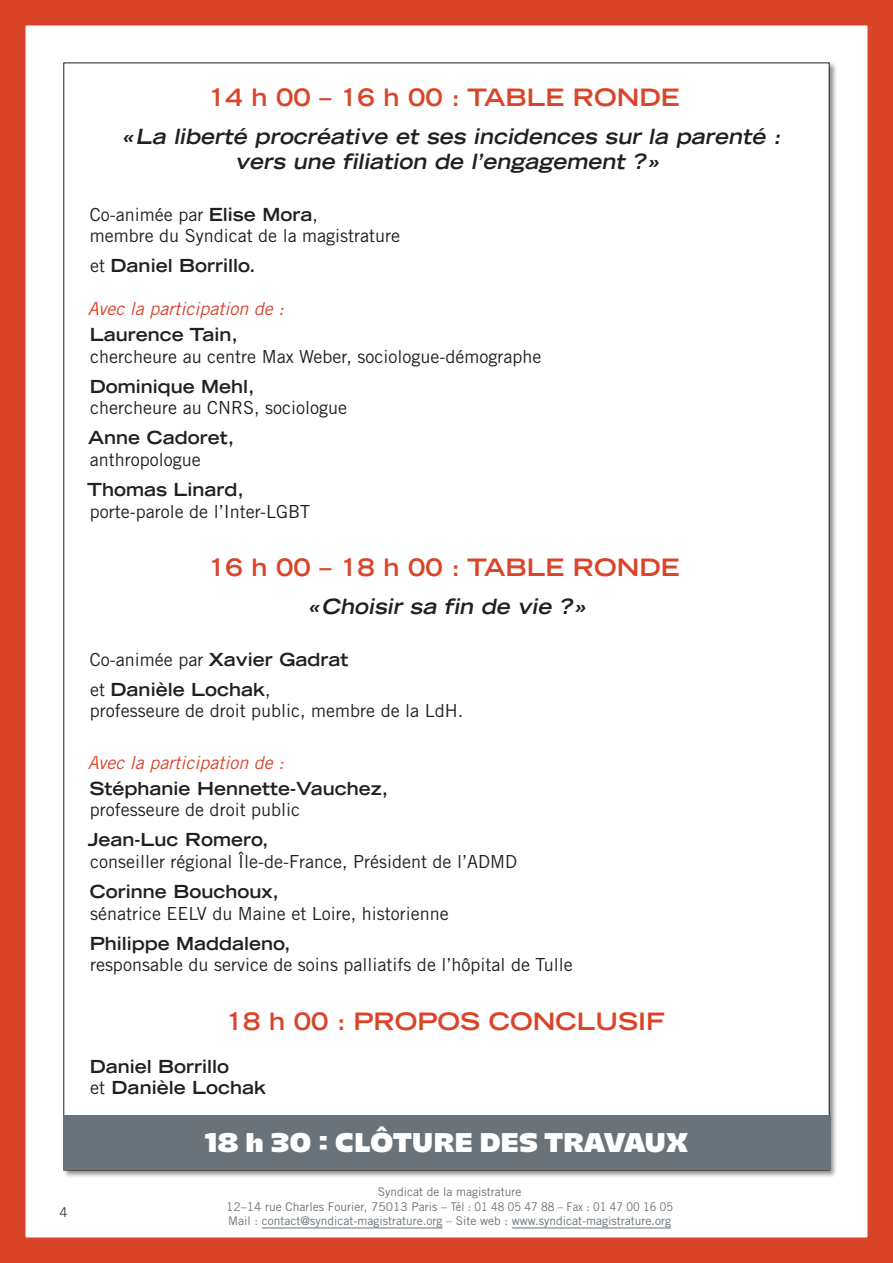
<style>
.page{position:relative;width:893px;height:1263px;background:#fff}
.page>*{position:absolute;margin:0;border:0;box-sizing:border-box;transform-origin:0 0}
.t1{font:27px "Majoris";color:#fff}
.t2{font:700 expanded 24px "Trade Gothic LT Std";color:#da452a}
.t3{font:italic 700 expanded 21px/25.2px "Trade Gothic LT Std";letter-spacing:-.225em;color:#231f20;text-align:center}
.t4{font:18px/21.6px "Trade Gothic LT Std";color:#231f20}
.t5{font:700 expanded 18px/30.2px "Trade Gothic LT Std";color:#231f20}
.t6{font:italic 18px "Trade Gothic LT Std";color:#da452a}
.t7{font:13.5px "Trade Gothic LT Std";color:#3e3e3f}
.t8{font:12px/14.4px "Trade Gothic LT Std";color:#697379;text-align:center}
.s1{font-weight:700;font-stretch:expanded}
.s2{font-weight:400;font-stretch:normal}
</style>
<div class="page">
<div style="left:0;top:0;width:893px;height:1263px;border:26px solid #da452a"></div>
<div style="left:62px;top:61px;width:775px;height:1117px;background:#231f20;opacity:.5"></div>
<div style="left:64px;top:63px;width:765px;height:1107px;background:#fff"></div>
<div style="left:63px;top:1115px;width:768px;height:54px;background:#697379"></div>
<hr style="left:262px;top:1228px;width:180px;height:1px;background:#697379">
<hr style="left:512px;top:1228px;width:159px;height:1px;background:#697379">
<p class="t7" style="left:60px;top:1204px;width:10px">4</p>
<h2 class="t2" style="left:208px;top:82px;width:317px">14 h 00 – 16 h 00 : table</h2>
<h2 class="t2" style="left:573px;top:82px;width:105px">ronde</h2>
<p class="t3" style="left:122px;top:123px;width:664px">«La liberté procréative et ses incidences sur la parenté : vers une filiation de l’engagement ?»</p>
<p class="t4" style="left:90px;top:203px;width:312px">Co-animée par <span class="s1">Elise Mora</span>,<br>membre du Syndicat de la magistrature</p>
<p class="t5" style="left:90px;top:250px;width:167px"><span class="s2">et</span> Daniel Borrillo.</p>
<p class="t6" style="left:88px;top:298px;width:198px">Avec la participation de :</p>
<p class="t5" style="left:90px;top:319px;width:150px">Laurence Tain,</p>
<p class="t4" style="left:90px;top:345px;width:453px">chercheure au centre Max Weber, sociologue-démographe</p>
<p class="t5" style="left:90px;top:371px;width:167px">Dominique Mehl,</p>
<p class="t4" style="left:90px;top:397px;width:258px">chercheure au CNRS, sociologue</p>
<p class="t5" style="left:88px;top:422px;width:147px">Anne Cadoret,</p>
<p class="t4" style="left:90px;top:449px;width:113px">anthropologue</p>
<p class="t5" style="left:87px;top:474px;width:158px">Thomas Linard,</p>
<p class="t4" style="left:90px;top:500px;width:222px">porte-parole de l’Inter-LGBT</p>
<h2 class="t2" style="left:208px;top:552px;width:317px">16 h 00 – 18 h 00 : table</h2>
<h2 class="t2" style="left:573px;top:552px;width:105px">ronde</h2>
<p class="t3" style="left:308px;top:594px;width:283px">«Choisir sa fin de vie ?»</p>
<p class="t5" style="left:90px;top:644px;width:260px"><span class="s2">Co-animée par</span> Xavier Gadrat <span class="s2">et</span> Danièle Lochak<span class="s2">,</span></p>
<p class="t4" style="left:90px;top:700px;width:375px">professeure de droit public, membre de la LdH.</p>
<p class="t6" style="left:88px;top:751px;width:198px">Avec la participation de :</p>
<p class="t5" style="left:90px;top:773px;width:300px">Stéphanie Hennette-Vauchez,</p>
<p class="t4" style="left:90px;top:799px;width:212px">professeure de droit public</p>
<p class="t5" style="left:88px;top:824px;width:182px">Jean-Luc Romero,</p>
<p class="t4" style="left:90px;top:850px;width:428px">conseiller régional Île-de-France, Président de l’ADMD</p>
<p class="t5" style="left:90px;top:876px;width:190px">Corinne Bouchoux,</p>
<p class="t4" style="left:90px;top:902px;width:360px">sénatrice EELV du Maine et Loire, historienne</p>
<p class="t5" style="left:90px;top:928px;width:203px">Philippe Maddaleno,</p>
<p class="t4" style="left:90px;top:954px;width:484px">responsable du service de soins palliatifs de l’hôpital de Tulle</p>
<h2 class="t2" style="left:226px;top:1005px;width:351px">18 h 00 : propos conclu</h2>
<h2 class="t2" style="left:618px;top:1005px;width:48px">sif</h2>
<p class="t5" style="left:90px;top:1055px;width:178px;line-height:21.6px">Daniel Borrillo<br><span class="s2">et</span> Danièle Lochak</p>
<h1 class="t1" style="left:205px;top:1126px;width:485px">18 H 30 : CLÔTURE DES TRAVAUX</h1>
<p class="t8" style="left:226px;top:1184px;width:448px">Syndicat de la magistrature<br>12–14 rue Charles Fourier, 75013 Paris – Tél : 01 48 05 47 88 – Fax : 01 47 00 16 05<br>Mail : contact@syndicat-magistrature.org – Site web : www.syndicat-magistrature.org</p>
</div>
